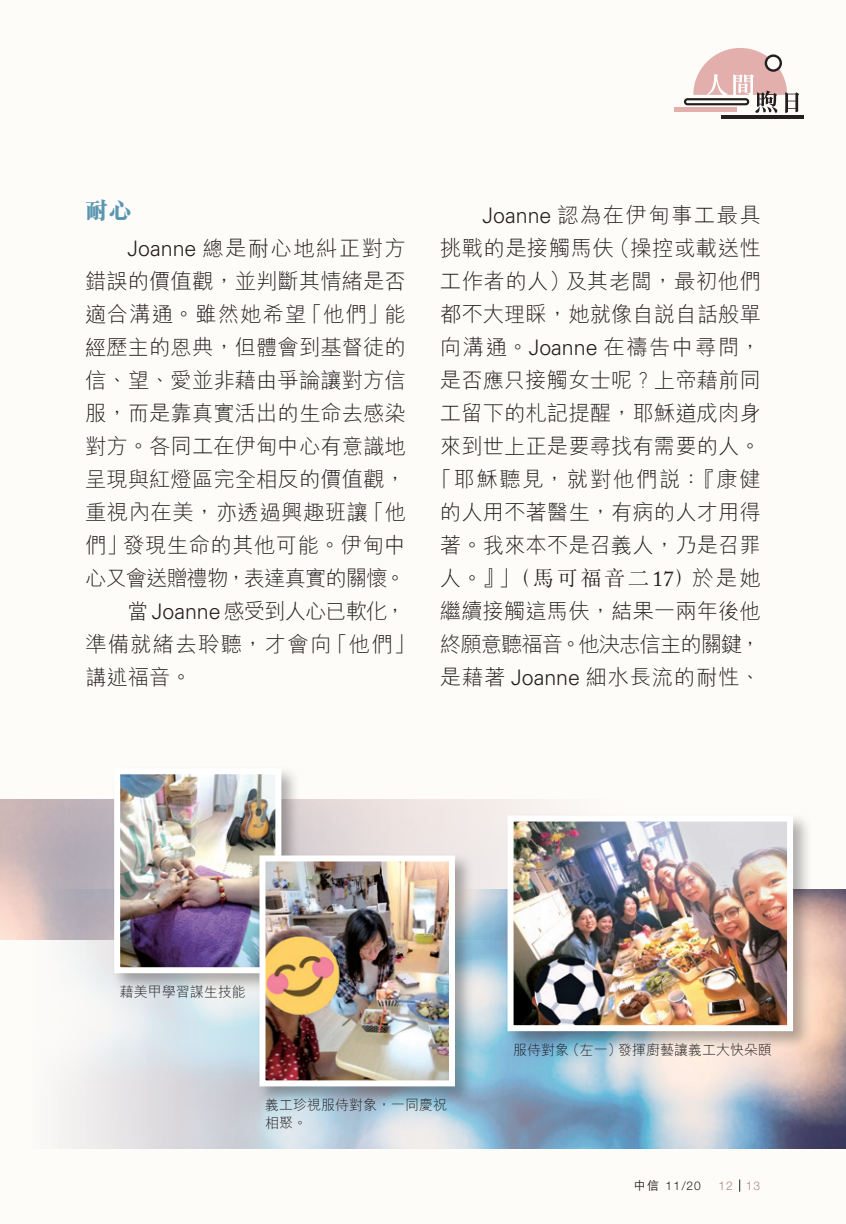
<style>
.page{position:relative;width:846px;height:1224px;background:#fefcf9}
.page>*{position:absolute;margin:0;border:0;box-sizing:border-box;transform-origin:0 0}
.t1{font:800 23.4px "M Sung HK";color:#5a96b1}
.t2{font:300 21.4px/33px "M Hei HK";color:#231f20;text-align:right}
.t3{font:300 21.4px "M Hei HK";letter-spacing:-.05em;color:#231f20}
.t4{font:300 21.4px "M Hei HK";letter-spacing:.02em;color:#231f20}
.t5{font:300 21.4px "M Hei HK";letter-spacing:.065em;color:#231f20}
.t6{font:300 21.4px "M Hei HK";letter-spacing:.04em;color:#231f20}
.t7{font:300 21.4px "M Hei HK";letter-spacing:.06em;color:#231f20}
.t8{font:300 14px/18px "M Hei HK";color:#231f20}
.t9{font:300 12px "Helvetica Neue LT Std";color:#231f20}
.t10{font:300 12px "Helvetica Neue LT Std";color:#b18483}
.s1{font-family:"Univers LT Std"}
.s2{font-family:"M Sung HK"}
.s3{font-family:"Adobe Caslon Pro";font-weight:400}
.s4{font-family:"M Hei HK";font-weight:500}
</style>
<div class="page">
<img style="left:0;top:889px;width:846px;height:260px">
<div style="left:111px;top:765px;width:190px;height:227px;background:#231f20;opacity:.35"></div>
<img style="left:121px;top:775px;width:153px;height:191px">
<div style="left:114px;top:768px;width:167px;height:205px;border:6px solid #fff"></div>
<div style="left:505px;top:813px;width:307px;height:237px;background:#231f20;opacity:.35"></div>
<img style="left:515px;top:823px;width:271px;height:201px">
<div style="left:508px;top:816px;width:285px;height:215px;border:6px solid #fff"></div>
<div style="left:257px;top:853px;width:217px;height:253px;background:#231f20;opacity:.35"></div>
<img style="left:266px;top:862px;width:182px;height:217px">
<div style="left:259px;top:855px;width:196px;height:231px;border:6px solid #fff"></div>
<svg style="left:739px;top:1179px;width:1px;height:13px"></svg>
<hr style="left:674px;top:108px;width:63px;height:4px;background:#e3afad">
<svg style="left:693px;top:48px;width:106px;height:65px"></svg>
<div style="left:685px;top:99px;width:63px;height:5px;background:#fefcf9;border-radius:2px"></div>
<div style="left:684px;top:98px;width:65px;height:7px;border:2px solid #231f20;border-radius:2px"></div>
<hr style="left:721px;top:115px;width:82px;height:4px;background:#231f20">
<p class="t1" style="left:85px;top:198px;width:48px">耐心</p>
<p class="t5" style="left:128px;top:237px;width:280px"><span class="s1">Joanne</span> 總是耐心地糾正對方</p>
<p class="t2" style="left:85px;top:264px;width:323px">錯誤的價值觀，並判斷其情緒是否</p>
<p class="t6" style="left:85px;top:303px;width:322px">適合溝通。雖然她希望「他們」能</p>
<p class="t2" style="left:85px;top:330px;width:323px">經歷主的恩典，但體會到基督徒的</p>
<p class="t2" style="left:85px;top:363px;width:323px">信、望、愛並非藉由爭論讓對方信</p>
<p class="t2" style="left:85px;top:396px;width:323px">服，而是靠真實活出的生命去感染</p>
<p class="t2" style="left:85px;top:429px;width:323px">對方。各同工在伊甸中心有意識地</p>
<p class="t2" style="left:85px;top:462px;width:323px">呈現與紅燈區完全相反的價值觀，</p>
<p class="t4" style="left:85px;top:501px;width:323px">重視內在美，亦透過興趣班讓「他</p>
<p class="t4" style="left:85px;top:534px;width:322px">們」發現生命的其他可能。伊甸中</p>
<p class="t3" style="left:85px;top:567px;width:322px">心又會送贈禮物，表達真實的關懷。</p>
<p class="t3" style="left:128px;top:600px;width:280px">當 <span class="s1">Joanne</span> 感受到人心已軟化，</p>
<p class="t7" style="left:85px;top:633px;width:332px">準備就緒去聆聽，才會向「他們」</p>
<p class="t2" style="left:85px;top:660px;width:108px">講述福音。</p>
<p class="t2" style="left:430px;top:198px;width:332px"><span class="s1">Joanne</span> 認為在伊甸事工最具<br>挑戰的是接觸馬伕（操控或載送性工作者的人）及其老闆，最初他們都不大理睬，她就像自說自話般單向溝通。<span class="s1">Joanne</span> 在禱告中尋問，是否應只接觸女士呢？上帝藉前同工留下的札記提醒，耶穌道成肉身來到世上正是要尋找有需要的人。「耶穌聽見，就對他們說：『康健的人用不著醫生，有病的人才用得著。我來本不是召義人，乃是召罪人。』」<span class="s2">（馬可福音二</span><span class="s3">17</span><span class="s2">）</span>於是她繼續接觸這馬伕，結果一兩年後他終願意聽福音。他決志信主的關鍵，是藉著 <span class="s1">Joanne</span> 細水長流的耐性、</p>
<p class="t8" style="left:120px;top:983px;width:127px">藉美甲學習謀生技能</p>
<p class="t8" style="left:513px;top:1041px;width:260px">服侍對象（左一）發揮廚藝讓義工大快朵頤</p>
<p class="t8" style="left:265px;top:1096px;width:183px">義工珍視服侍對象，一同慶祝相聚。</p>
<p class="t9" style="left:634px;top:1179px;width:69px"><span class="s4">中信</span> 11/20</p>
<p class="t10" style="left:719px;top:1178px;width:43px">12 13</p>
</div>
